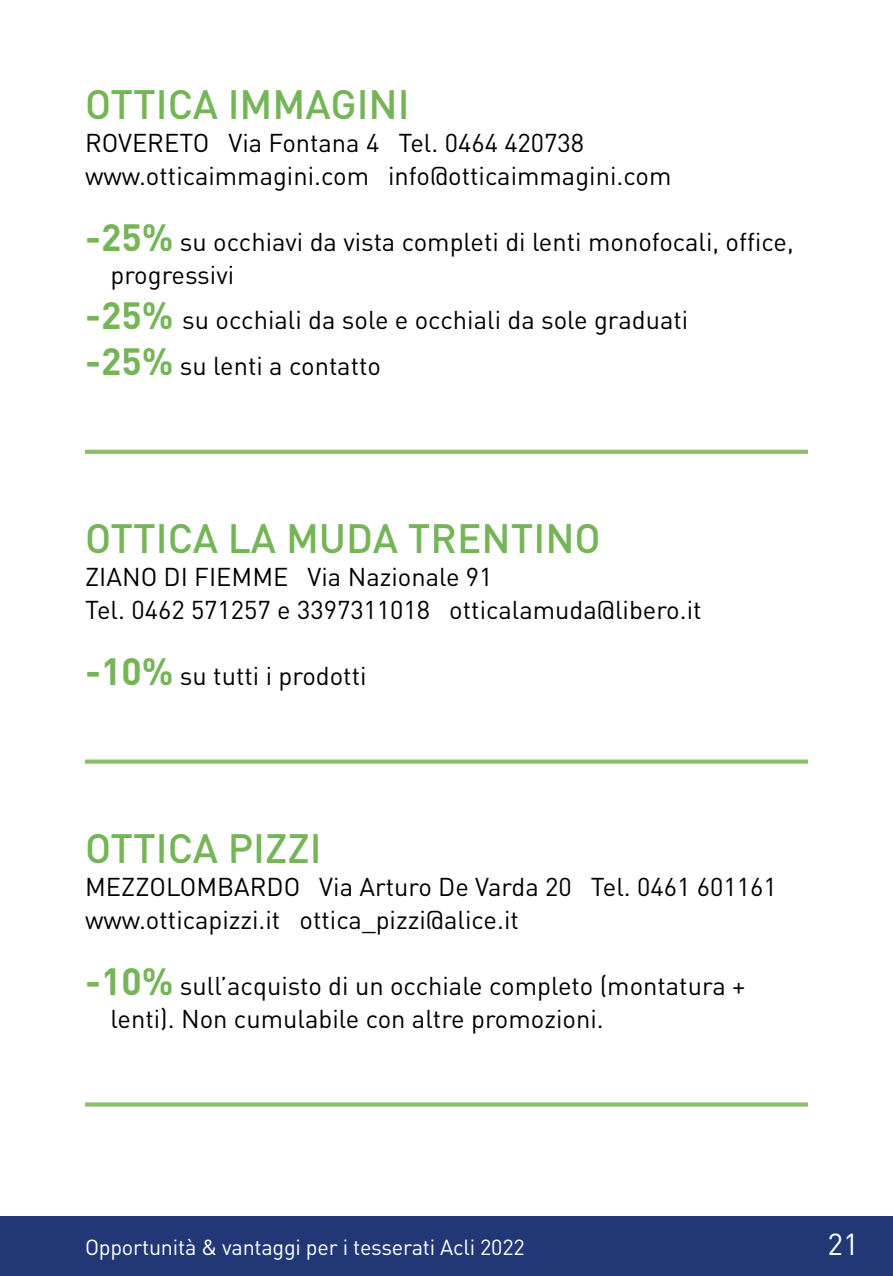
<style>
.page{position:relative;width:893px;height:1276px;background:#fff}
.page>*{position:absolute;margin:0;border:0;box-sizing:border-box;transform-origin:0 0}
.t1{font:500 40.5px "DIN";color:#75b558}
.t2{font:30px "DIN";color:#fff}
.t3{font:25.5px/33px "DIN";color:#000}
.t4{font:21.6px "DIN";letter-spacing:-.01em;color:#fff}
.s1{font-weight:700;font-size:37.5px;color:#75b558}
</style>
<div class="page">
<div style="left:0;top:1216px;width:893px;height:60px;background:#223775"></div>
<svg style="left:85px;top:450px;width:723px;height:4px;background:#8dbf70"></svg>
<div style="left:85px;top:759px;width:723px;height:5px;background:#8bbe6d"></div>
<svg style="left:85px;top:1102px;width:723px;height:4px;background:#96c47c"></svg>
<h1 class="t1" style="left:85px;top:78px;width:326px">OTTICA IMMAGINI</h1>
<p class="t3" style="left:85px;top:125px;width:588px">ROVERETO Via Fontana 4 Tel. 0464 420738 www.otticaimmagini.com info@otticaimmagini.com</p>
<p class="t3" style="left:111px;top:224px;width:685px;text-indent:-26px"><span class="s1">-25%</span> su occhiavi da vista completi di lenti monofocali, office, progressivi</p>
<p class="t3" style="left:85px;top:297px;width:605px;line-height:45.9px"><span class="s1">-25%</span> su occhiali da sole e occhiali da sole graduati <span class="s1">-25%</span> su lenti a contatto</p>
<h1 class="t1" style="left:85px;top:512px;width:517px">OTTICA LA MUDA TRENTINO</h1>
<p class="t3" style="left:85px;top:560px;width:618px">ZIANO DI FIEMME Via Nazionale 91<br>Tel. 0462 571257 e 3397311018 otticalamuda@libero.it</p>
<p class="t3" style="left:85px;top:659px;width:283px"><span class="s1">-10%</span> su tutti i prodotti</p>
<h1 class="t1" style="left:85px;top:822px;width:238px">OTTICA PIZZI</h1>
<p class="t3" style="left:85px;top:869px;width:693px">MEZZOLOMBARDO Via Arturo De Varda 20 Tel. 0461 601161 www.otticapizzi.it ottica_pizzi@alice.it</p>
<p class="t3" style="left:111px;top:968px;width:636px;text-indent:-26px"><span class="s1">-10%</span> sull’acquisto di un occhiale completo (montatura + lenti). Non cumulabile con altre promozioni.</p>
<p class="t4" style="left:85px;top:1233px;width:441px">Opportunità &amp; vantaggi per i tesserati Acli 2022</p>
<p class="t2" style="left:828px;top:1225px;width:33px">21</p>
</div>
